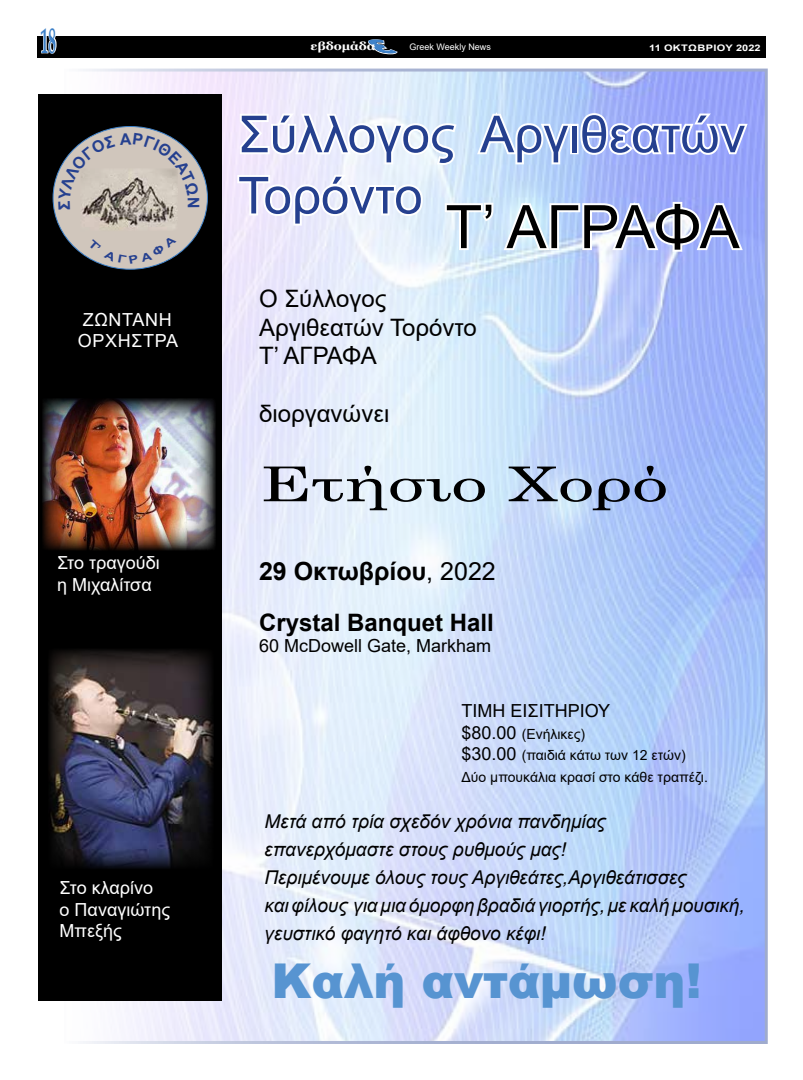
<style>
.page{position:relative;width:803px;height:1080px;background:#fff}
.page>*{position:absolute;margin:0;border:0;box-sizing:border-box;transform-origin:0 0}
.t1{font:60px "Arial";letter-spacing:-.03em;color:#000}
.t2{font:51px/61.2px "Arial";color:#25408f}
.t3{font:900 48px "Arial";color:#5794d1}
.t4{font:48px "Century";color:#000;scale:1.5 1}
.t5{font:700 36px "Book Antiqua";color:#3f82c9;scale:.43 1}
.t6{font:700 25px "Arial";color:#000}
.t7{font:24px/28.8px "Arial";color:#000}
.t8{font:700 24px "Arial";color:#000}
.t9{font:italic 19px/28px "Arial";color:#000}
.t10{font:18px/21.6px "Arial";color:#fff}
.t11{font:18px "Arial";color:#000}
.t12{font:14px/21.8px "Arial";color:#000}
.t13{font:700 11.4px "Georgia";color:#fff;scale:1.11 1}
.t14{font:9px "Arial";color:#fff}
.t15{font:700 9px "Arial";letter-spacing:.025em;color:#fff;scale:1.22 1}
.s1{font-family:"Arial";font-weight:900;font-style:italic;font-size:25.4px;color:#3f82c9}
.s2{font-weight:400}
.s3{font-size:18px}
</style>
<div class="page">
<div style="left:37px;top:36px;width:729px;height:22px;background:#000"></div>
<svg style="left:41px;top:36px;width:16px;height:18px"></svg>
<svg style="left:368px;top:39px;width:30px;height:16px"></svg>
<img style="left:67px;top:73px;width:697px;height:967px">
<div style="left:38px;top:95px;width:183px;height:906px;background:#000"></div>
<svg style="left:238px;top:112px;width:221px;height:55px"></svg>
<svg style="left:474px;top:103px;width:276px;height:63px"></svg>
<svg style="left:235px;top:173px;width:191px;height:55px"></svg>
<div style="left:53px;top:127px;width:154px;height:142px;background:#d0c6bc;border-radius:50%"></div>
<img style="left:81px;top:210px;width:97px;height:20px">
<svg style="left:443px;top:193px;width:303px;height:61px"></svg>
<img style="left:43px;top:398px;width:172px;height:152px">
<img style="left:49px;top:650px;width:165px;height:219px">
<svg style="left:58px;top:133px;width:141px;height:77px"></svg>
<svg style="left:88px;top:255px;width:88px;height:9px"></svg>
<h3 class="t5" style="left:41px;top:16px;width:37px">18</h3>
<p class="t10" style="left:78px;top:308px;width:31px">Ζωντανή ορχήστρα</p>
<p class="t10" style="left:57px;top:552px;width:104px">Στο τραγούδι η Μιχαλίτσα</p>
<p class="t10" style="left:60px;top:877px;width:112px">Στο κλαρίνο<br>ο Παναγιώτης<br>Μπεξής</p>
<p class="t13" style="left:311px;top:39px;width:116px">εβδομάδα <span class="s1">ε</span></p>
<p class="t14" style="left:410px;top:40px;width:83px">Greek Weekly News</p>
<p class="t15" style="left:649px;top:41px;width:93px">11 ΟΚΤΩΒΡΙΟΥ 2022</p>
<h2 class="t2" style="left:238px;top:103px;width:509px">Σύλλογος Αργιθεατών<br>Τορόντο</h2>
<h1 class="t1" style="left:445px;top:186px;width:296px">Τ’ ΑΓΡΑΦΑ</h1>
<p class="t7" style="left:259px;top:284px;width:219px">Ο Σύλλογος<br>Αργιθεατών Τορόντο<br>Τ’ ΑΓΡΑΦΑ</p>
<p class="t7" style="left:259px;top:399px;width:132px">διοργανώνει</p>
<h3 class="t4" style="left:259px;top:444px;width:274px">Ετήσιο Χορό</h3>
<h3 class="t6" style="left:259px;top:554px;width:238px">29 Οκτωβρίου<span class="s2">, 2022</span></h3>
<p class="t8" style="left:259px;top:605px;width:236px">Crystal Banquet Hall</p>
<p class="t11" style="left:259px;top:634px;width:234px">60 McDowell Gate, Markham</p>
<p class="t11" style="left:461px;top:699px;width:150px">ΤΙΜΗ ΕΙΣΙΤΗΡΙΟΥ</p>
<p class="t12" style="left:461px;top:723px;width:248px"><span class="s3">$80.00</span> (Ενήλικες)<br><span class="s3">$30.00</span> (παιδιά κάτω των 12 ετών)<br>Δύο μπουκάλια κρασί στο κάθε τραπέζι.</p>
<p class="t9" style="left:264px;top:808px;width:482px">Μετά από τρία σχεδόν χρόνια πανδημίας<br>επανερχόμαστε στους ρυθμούς μας!<br>Περιμένουμε όλους τους Αργιθεάτες,Αργιθεάτισσες<br>και φίλους για μια όμορφη βραδιά γιορτής, με καλή μουσική, γευστικό φαγητό και άφθονο κέφι!</p>
<h3 class="t3" style="left:272px;top:946px;width:431px">Καλή αντάμωση!</h3>
</div>
